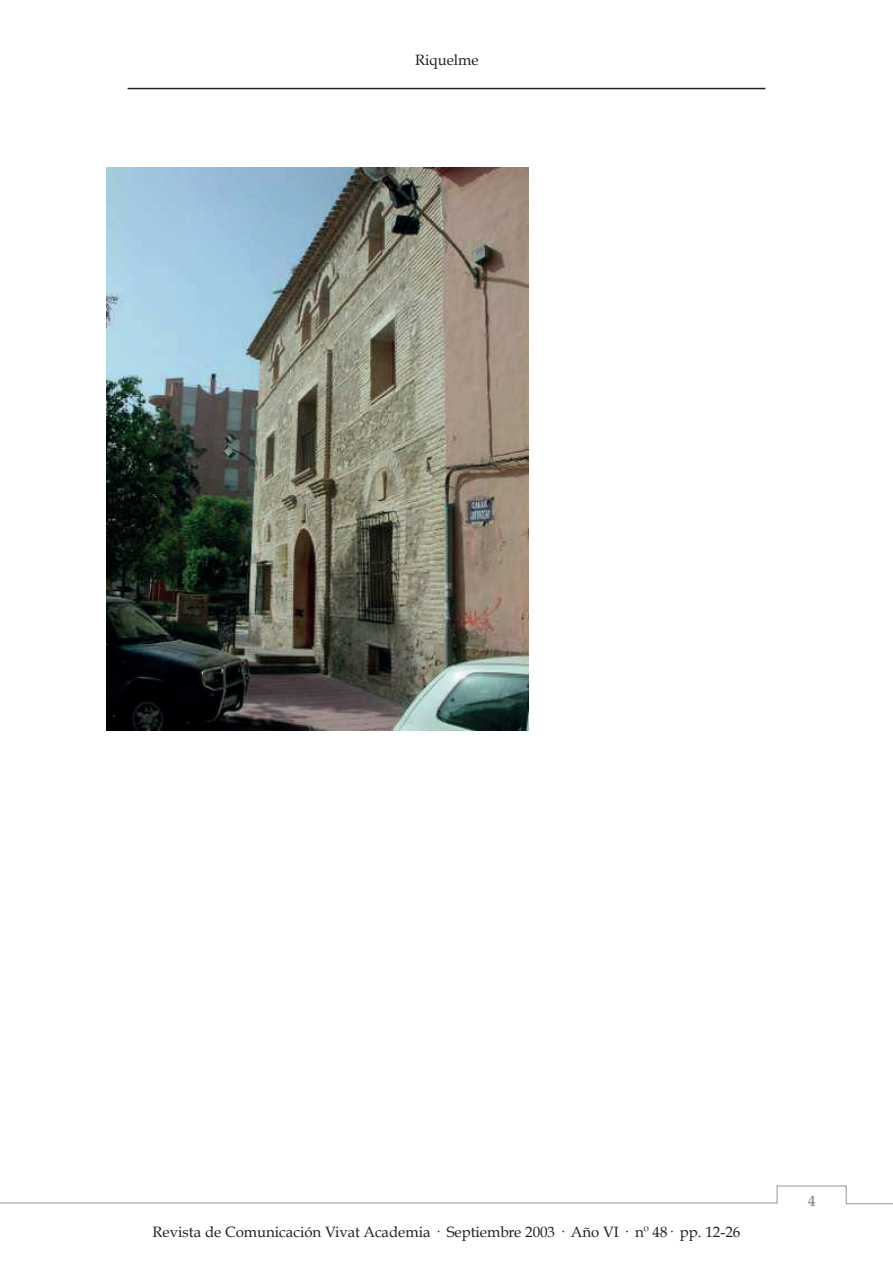
<style>
.page{position:relative;width:893px;height:1263px;background:#fff}
.page>*{position:absolute;margin:0;border:0;box-sizing:border-box;transform-origin:0 0}
.t1{font:18px "Book Antiqua";color:#9e9fa3}
.t2{font:15px "Book Antiqua";color:#231f20}
.t3{font:700 15px "Book Antiqua";color:#939598}
</style>
<div class="page">
<img style="left:106px;top:168px;width:422px;height:562px">
<hr style="left:128px;top:88px;width:637px;height:1px;background:#231f20">
<svg style="left:0;top:1185px;width:893px;height:20px"></svg>
<p class="t2" style="left:415px;top:51px;width:65px">Riquelme</p>
<p class="t2" style="left:153px;top:1222px;width:589px">Revista de Comunicación Vivat Academia · Septiembre 2003 · Año VI · nº 48· pp. 12-26</p>
<p class="t3" style="left:808px;top:1192px;width:9px">4</p>
<p class="t1" style="left:806px;top:1199px;width:10px">4</p>
</div>
